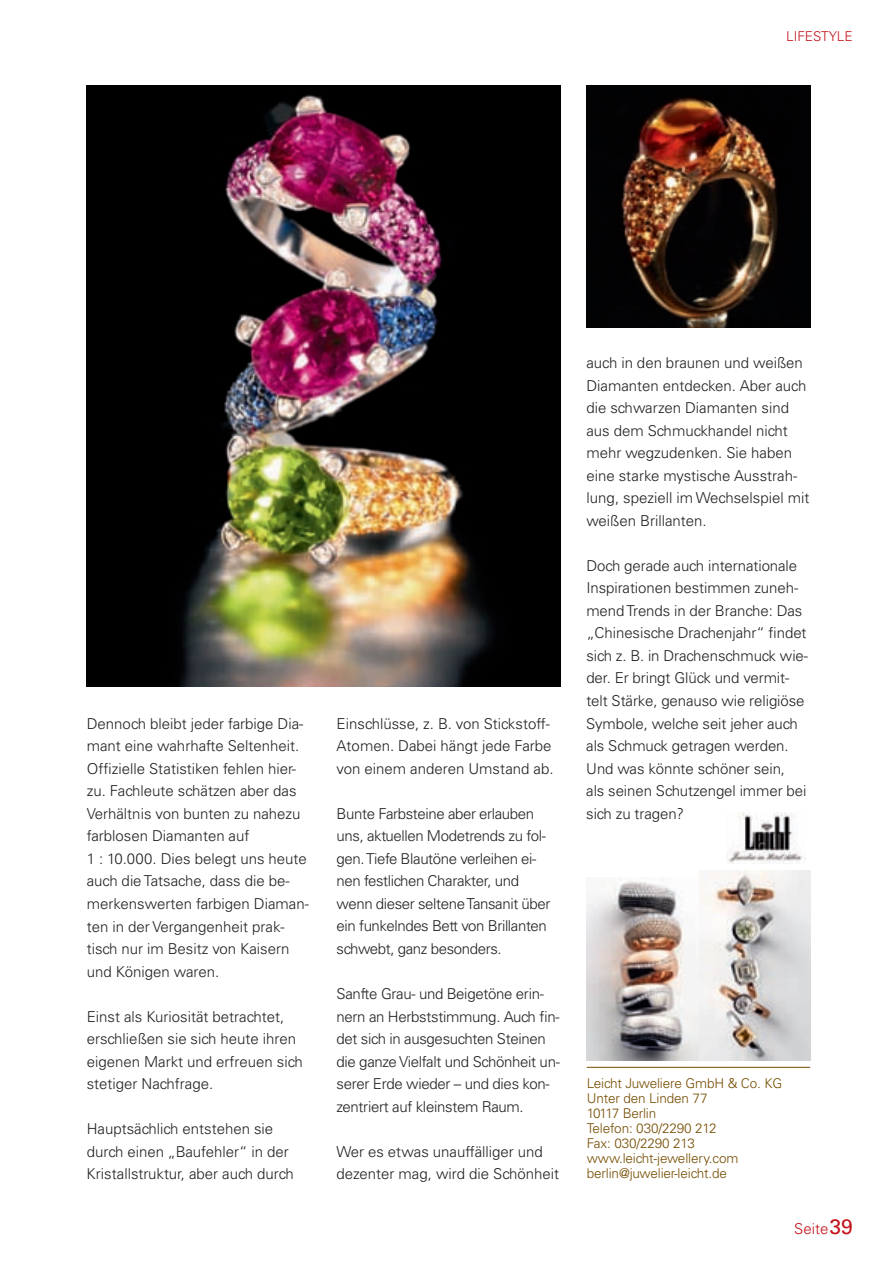
<style>
.page{position:relative;width:895px;height:1265px;background:#fff}
.page>*{position:absolute;margin:0;border:0;box-sizing:border-box;transform-origin:0 0}
.t1{font:300 15px/22.5px "Univers LT";letter-spacing:-.005em;color:#231f20}
.t2{font:300 15px/22.5px "Univers LT";letter-spacing:-.025em;color:#231f20}
.t3{font:300 15px "Univers LT";color:#c4121a}
.t4{font:300 13.5px/15px "Univers LT";letter-spacing:-.01em;color:#754d00}
.t5{font:300 13.5px "Univers LT";color:#c4121a}
.s1{font-weight:400;font-size:21px}
</style>
<div class="page">
<img style="left:698px;top:870px;width:112px;height:190px">
<img style="left:586px;top:877px;width:112px;height:183px">
<img style="left:586px;top:85px;width:224px;height:243px">
<img style="left:87px;top:85px;width:473px;height:601px">
<hr style="left:586px;top:1067px;width:224px;height:1px;background:#754d00">
<img style="left:726px;top:812px;width:79px;height:52px">
<p class="t5" style="left:786px;top:28px;width:68px">liFEStYlE</p>
<p class="t1" style="left:87px;top:712px;width:224px">dennoch bleibt jeder farbige dia&shy;mant eine wahrhafte Seltenheit. offizielle Statistiken fehlen hier&shy;zu. Fachleute schätzen aber das<br>Verhältnis von bunten zu nahezu farblosen diamanten auf<br>1 : 10.000. dies belegt uns heute auch die tatsache, dass die be&shy;merkenswerten farbigen diaman&shy;ten in der Vergangenheit prak&shy;tisch nur im Besitz von Kaisern und Königen waren.</p>
<p class="t1" style="left:87px;top:1005px;width:217px">Einst als Kuriosität betrachtet, erschließen sie sich heute ihren eigenen Markt und erfreuen sich stetiger Nachfrage.</p>
<p class="t1" style="left:87px;top:1118px;width:209px">Hauptsächlich entstehen sie durch einen „Baufehler“ in der<br>Kristallstruktur, aber auch durch</p>
<p class="t1" style="left:336px;top:712px;width:218px">Einschlüsse, z. B. von Stickstoff&shy;atomen. dabei hängt jede Farbe von einem anderen Umstand ab.</p>
<p class="t2" style="left:336px;top:802px;width:215px">Bunte Farbsteine aber erlauben uns, aktuellen Modetrends zu fol&shy;gen. tiefe Blautöne verleihen ei&shy;nen festlichen Charakter, und wenn dieser seltene tansanit über ein funkelndes Bett von Brillanten schwebt, ganz besonders.</p>
<p class="t1" style="left:336px;top:982px;width:225px">Sanfte Grau- und Beigetöne erin&shy;nern an Herbststimmung. auch fin&shy;det sich in ausgesuchten Steinen die ganze Vielfalt und Schönheit un&shy;serer Erde wieder – und dies kon&shy;zentriert auf kleinstem raum.</p>
<p class="t1" style="left:336px;top:1140px;width:224px">Wer es etwas unauffälliger und dezenter mag, wird die Schönheit</p>
<p class="t1" style="left:586px;top:351px;width:224px">auch in den braunen und weißen diamanten entdecken. aber auch die schwarzen diamanten sind aus dem Schmuckhandel nicht mehr wegzudenken. Sie haben eine starke mystische ausstrah&shy;lung, speziell im Wechselspiel mit weißen Brillanten.</p>
<p class="t1" style="left:586px;top:554px;width:223px">doch gerade auch internationale inspirationen bestimmen zuneh&shy;mend trends in der Branche: das „Chinesische drachenjahr“ findet sich z. B. in drachenschmuck wie&shy;der. Er bringt Glück und vermit&shy;telt Stärke, genauso wie religiöse<br>Symbole, welche seit jeher auch als Schmuck getragen werden.<br>Und was könnte schöner sein,<br>als seinen Schutzengel immer bei sich zu tragen?</p>
<p class="t4" style="left:586px;top:1075px;width:197px">leicht Juweliere GmbH &amp; Co. KG<br>Unter den linden 77<br>10117 Berlin<br>telefon: 030/2290 212<br>Fax: 030/2290 213 www.leicht-jewellery.com berlin@juwelier-leicht.de</p>
<p class="t3" style="left:794px;top:1219px;width:60px">Seite<span class="s1">39</span></p>
</div>
